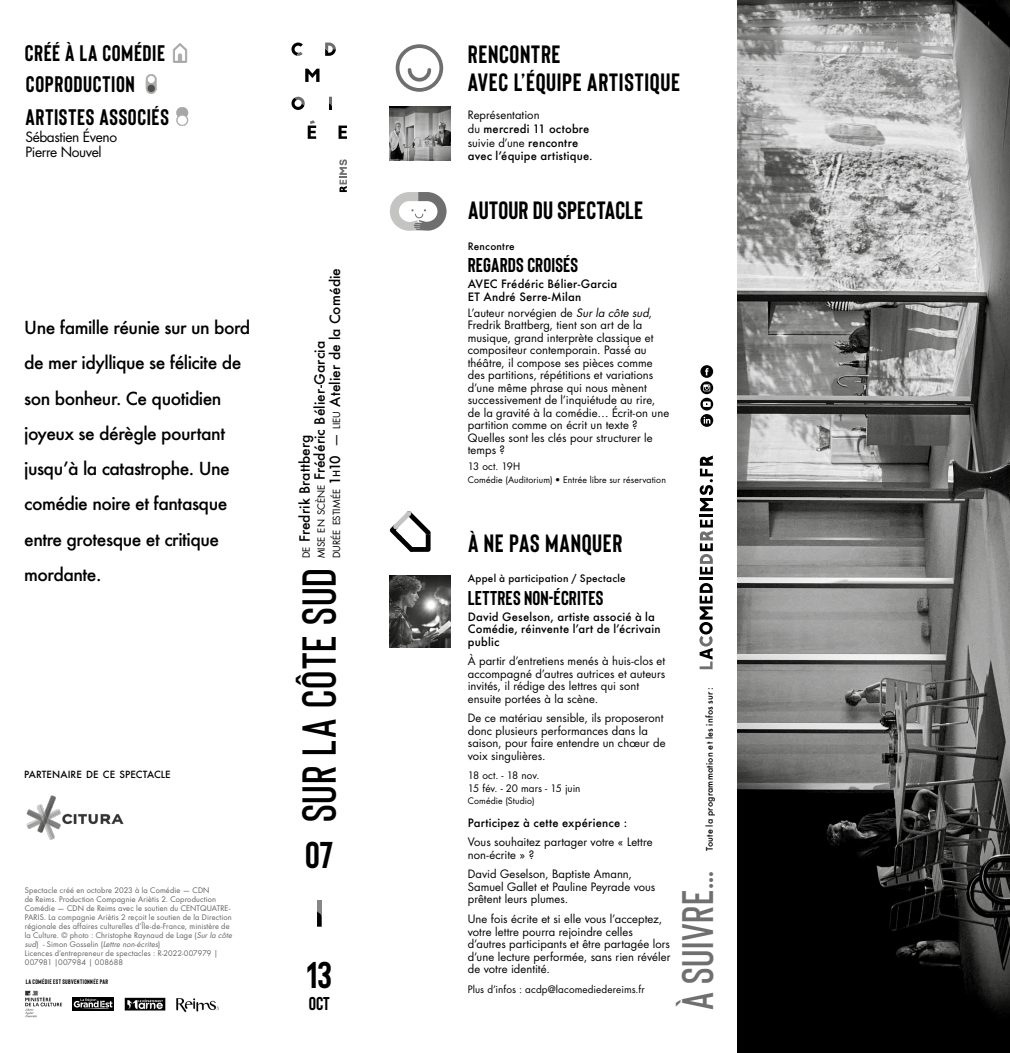
<style>
.page{position:relative;width:1010px;height:1053px;background:#fff}
.page>*{position:absolute;margin:0;border:0;box-sizing:border-box;transform-origin:0 0}
.t1{font:600 47.5px "Bison";letter-spacing:.025em;color:#000}
.t2{font:600 44.12px "Bison";letter-spacing:.015em;color:#706f6f}
.t3{font:700 37.25px "Bison";color:#000}
.t4{font:700 25px/28.8px "Bison";letter-spacing:.025em;color:#000}
.t5{font:700 25px "Bison";letter-spacing:.005em;color:#000}
.t6{font:700 22.5px "Bison";letter-spacing:.03em;color:#000}
.t7{font:700 20px "Bison";letter-spacing:.01em;color:#000}
.t8{font:700 18.5px "Bison";color:#000}
.t9{font:500 17.5px/35.2px "Futura";letter-spacing:-.03em;color:#000}
.t10{font:500 13.75px/15.1px "Futura";letter-spacing:.01em;color:#000}
.t11{font:13.75px/15px "Futura Std";letter-spacing:-.03em;color:#000}
.t12{font:11.25px/12.5px "Futura Std";letter-spacing:.005em;color:#000}
.t13{font:500 11.25px/12.5px "Futura";letter-spacing:.02em;color:#000}
.t14{font:10px/12.5px "Futura Std";letter-spacing:.005em;color:#000}
.t15{font:500 10px "Futura";letter-spacing:.025em;color:#000}
.t16{font:500 9.62px "Futura";letter-spacing:.01em;color:#000}
.t17{font:8.75px "Futura Std";letter-spacing:.01em;color:#000}
.t18{font:500 8.75px "Futura";letter-spacing:.025em;color:#000}
.t19{font:7.5px/9px "Futura Std";letter-spacing:.02em;color:#646363}
.t20{font:700 6.5px "Bison";letter-spacing:.055em;color:#000}
.s1{font-style:italic}
.s2{font-family:"Futura Std";font-weight:400;font-size:9.62px}
.s3{font-style:inherit}
.s4{font-size:9.62px}
.s5{font-family:"Futura Std";font-weight:400}
.s6{font-family:"Futura";font-weight:500}
</style>
<div class="page">
<svg style="left:308px;top:120px;width:8px;height:19px"></svg>
<svg style="left:338px;top:125px;width:9px;height:14px"></svg>
<svg style="left:291px;top:43px;width:12px;height:13px"></svg>
<svg style="left:325px;top:43px;width:11px;height:13px"></svg>
<svg style="left:305px;top:69px;width:14px;height:13px"></svg>
<svg style="left:329px;top:97px;width:3px;height:13px"></svg>
<svg style="left:291px;top:97px;width:14px;height:13px"></svg>
<svg style="left:339px;top:159px;width:8px;height:33px"></svg>
<hr style="left:317px;top:900px;width:4px;height:26px;background:#878787">
<svg style="left:317px;top:911px;width:4px;height:15px"></svg>
<img style="left:737px;top:0;width:273px;height:1052px">
<svg style="left:699px;top:455px;width:14px;height:214px"></svg>
<svg style="left:700px;top:365px;width:13px;height:29px"></svg>
<svg style="left:700px;top:397px;width:13px;height:13px"></svg>
<svg style="left:703px;top:401px;width:8px;height:6px"></svg>
<div style="left:396px;top:44px;width:47px;height:48px;border:4px solid #706f6f;border-radius:50%"></div>
<svg style="left:407px;top:68px;width:25px;height:14px"></svg>
<svg style="left:390px;top:192px;width:56px;height:39px"></svg>
<svg style="left:389px;top:511px;width:42px;height:41px"></svg>
<img style="left:145px;top:74px;width:12px;height:20px">
<img style="left:390px;top:575px;width:61px;height:72px">
<img style="left:176px;top:107px;width:13px;height:19px">
<img style="left:172px;top:43px;width:16px;height:20px">
<img style="left:390px;top:106px;width:61px;height:55px">
<img style="left:26px;top:795px;width:98px;height:45px">
<svg style="left:700px;top:414px;width:13px;height:13px"></svg>
<img style="left:25px;top:990px;width:37px;height:27px">
<img style="left:124px;top:997px;width:42px;height:14px">
<img style="left:176px;top:998px;width:44px;height:15px">
<div style="left:72px;top:996px;width:42px;height:14px;background:#000"></div>
<svg style="left:74px;top:998px;width:38px;height:11px"></svg>
<h3 class="t6" style="left:25px;top:39px;width:142px">CRÉÉ À LA COMÉDIE</h3>
<h3 class="t6" style="left:26px;top:70px;width:110px">COPRODUCTION</h3>
<h3 class="t6" style="left:25px;top:102px;width:145px">ARTISTES ASSOCIÉS</h3>
<p class="t11" style="left:25px;top:130px;width:93px">Sébastien Éveno<br>Pierre Nouvel</p>
<h3 class="t9" style="left:24px;top:310px;width:228px">Une famille réunie sur un bord de mer idyllique se félicite de son bonheur. Ce quotidien joyeux se dérègle pourtant jusqu’à la catastrophe. Une comédie noire et fantasque entre grotesque et critique mordante.</h3>
<p class="t16" style="left:24px;top:767px;width:148px">PARTENAIRE DE CE SPECTACLE</p>
<p class="t19" style="left:25px;top:885px;width:209px">Spectacle créé en octobre 2023 à la Comédie — CDN<br>de Reims. Production Compagnie Ariètis 2. Coproduction Comédie — CDN de Reims avec le soutien du CENTQUATRE-PARIS. La compagnie Ariètis 2 reçoit le soutien de la Direction régionale des affaires culturelles d’Île-de-France, ministère de la Culture. © photo : Christophe Raynaud de Lage (<span class="s1">Sur la côte sud</span>) - Simon Gosselin (<span class="s1">Lettre non-écrites</span>)<br>Licences d’entrepreneur de spectacles : R-2022-007979 | 007981 |007984 | 008688</p>
<p class="t20" style="left:26px;top:977px;width:84px">LA COMÉDIE EST SUBVENTIONNÉE PAR</p>
<p class="t10" style="left:297px;top:558px;width:292px;rotate:-90deg"><span class="s2">de</span> Fredrik Brattberg<br><span class="s2">mise en scène</span> Frédéric Bélier-Garcia<br><span class="s2">durée estimée</span> <span class="s3">1</span><span class="s4">H</span><span class="s3">10</span> <span class="s5">—</span> <span class="s2">lieu</span> Atelier de la Comédie</p>
<h1 class="t1" style="left:290px;top:822px;width:256px;rotate:-90deg">sur la côte sud</h1>
<h3 class="t3" style="left:305px;top:831px;width:29px">07</h3>
<h3 class="t3" style="left:307px;top:951px;width:27px">13</h3>
<h3 class="t8" style="left:309px;top:992px;width:23px">OCT</h3>
<h3 class="t4" style="left:468px;top:38px;width:214px">RENCONTRE<br>AVEC L’ÉQUIPE ARTISTIQUE</h3>
<p class="t12" style="left:468px;top:109px;width:73px">Représentation</p>
<p class="t13" style="left:468px;top:122px;width:123px"><span class="s5">du</span> mercredi 11 octobre</p>
<p class="t12" style="left:468px;top:136px;width:112px">suivie d’une <span class="s6">rencontre</span></p>
<p class="t13" style="left:468px;top:150px;width:126px">avec l’équipe artistique.</p>
<h3 class="t5" style="left:468px;top:194px;width:176px">AUTOUR DU SPECTACLE</h3>
<p class="t15" style="left:468px;top:239px;width:48px">Rencontre</p>
<h3 class="t7" style="left:468px;top:252px;width:112px">REGARDS CROISÉS</h3>
<p class="t13" style="left:468px;top:277px;width:151px">AVEC Frédéric Bélier-Garcia<br>ET André Serre-Milan</p>
<p class="t12" style="left:468px;top:306px;width:203px">L’auteur norvégien de <span class="s1">Sur la côte sud</span>, Fredrik Brattberg, tient son art de la musique, grand interprète classique et compositeur contemporain. Passé au théâtre, il compose ses pièces comme des partitions, répétitions et variations d’une même phrase qui nous mènent successivement de l’inquiétude au rire, de la gravité à la comédie… Écrit-on une partition comme on écrit un texte ?<br>Quelles sont les clés pour structurer le temps ?</p>
<p class="t14" style="left:468px;top:460px;width:54px">13 oct. 19H</p>
<p class="t17" style="left:468px;top:474px;width:200px">Comédie (Auditorium) • Entrée libre sur réservation</p>
<h3 class="t4" style="left:468px;top:527px;width:156px">À NE PAS MANQUER</h3>
<p class="t15" style="left:468px;top:571px;width:159px">Appel à participation / Spectacle</p>
<h3 class="t7" style="left:468px;top:585px;width:137px">LETTRES NON-ÉCRITES</h3>
<p class="t13" style="left:468px;top:610px;width:194px">David Geselson, artiste associé à la<br>Comédie, réinvente l’art de l’écrivain public</p>
<p class="t12" style="left:468px;top:655px;width:199px">À partir d’entretiens menés à huis-clos et accompagné d’autres autrices et auteurs invités, il rédige des lettres qui sont ensuite portées à la scène.</p>
<p class="t12" style="left:468px;top:712px;width:199px">De ce matériau sensible, ils proposeront donc plusieurs performances dans la saison, pour faire entendre un chœur de voix singulières.</p>
<p class="t14" style="left:468px;top:769px;width:114px">18 oct. - 18 nov.<br>15 fév. - 20 mars - 15 juin</p>
<p class="t17" style="left:468px;top:795px;width:68px">Comédie (Studio)</p>
<p class="t13" style="left:468px;top:816px;width:161px">Participez à cette expérience :</p>
<p class="t12" style="left:468px;top:836px;width:186px">Vous souhaitez partager votre « Lettre non-écrite » ?</p>
<p class="t12" style="left:468px;top:868px;width:189px">David Geselson, Baptiste Amann,<br>Samuel Gallet et Pauline Peyrade vous prêtent leurs plumes.</p>
<p class="t12" style="left:468px;top:912px;width:204px">Une fois écrite et si elle vous l’acceptez, votre lettre pourra rejoindre celles d’autres participants et être partagée lors d’une lecture performée, sans rien révéler de votre identité.</p>
<p class="t14" style="left:468px;top:982px;width:179px">Plus d’infos : acdp@lacomediedereims.fr</p>
<p class="t18" style="left:703px;top:851px;width:165px;rotate:-90deg">Toute la programmation et les infos sur:</p>
<h2 class="t2" style="left:670px;top:1010px;width:141px;rotate:-90deg">à suivre…</h2>
</div>
